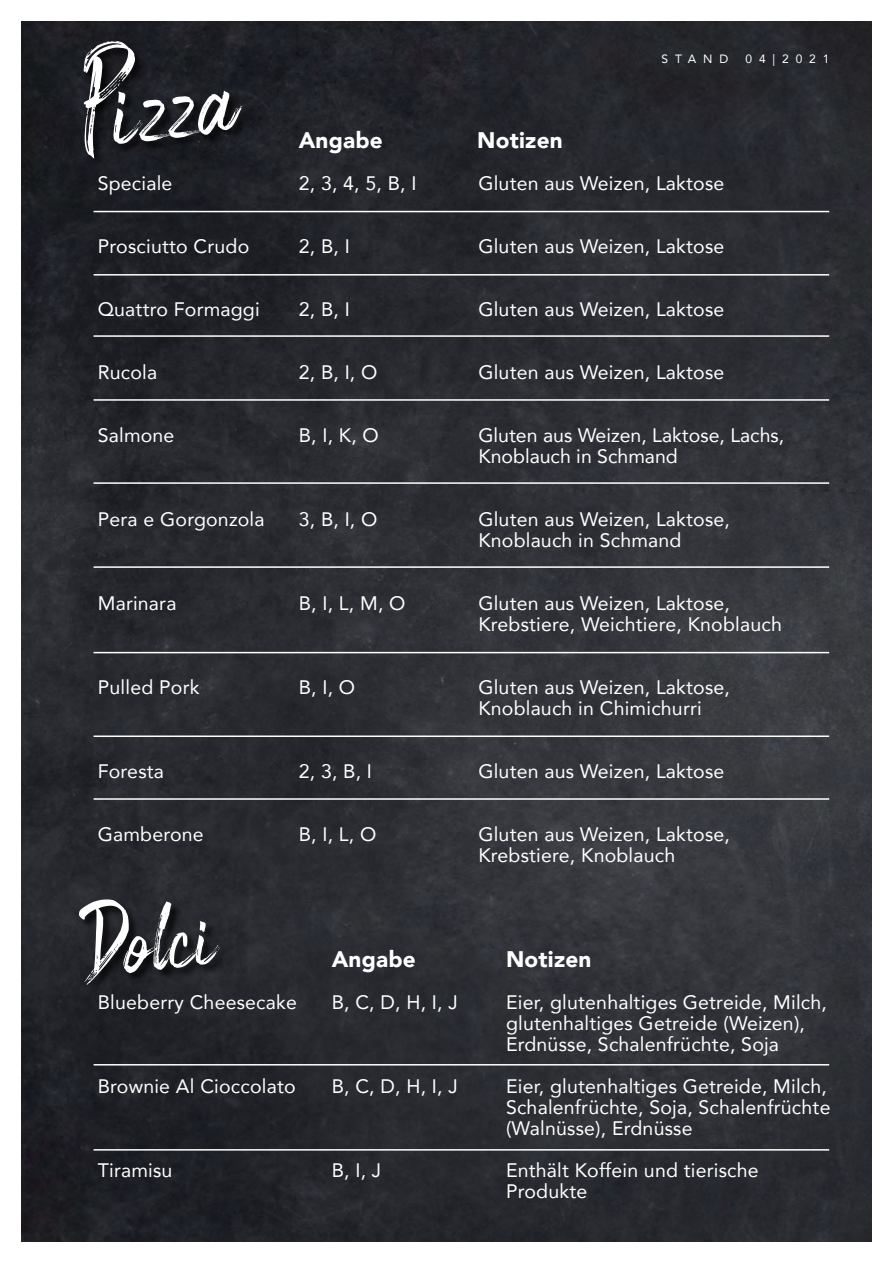
<style>
.page{position:relative;width:893px;height:1263px;background:#fff}
.page>*{position:absolute;margin:0;border:0;box-sizing:border-box;transform-origin:0 0}
.t1{font:90px "Black Vosten Personal Use";color:#fff}
.t2{font:75px "Black Vosten Personal Use";color:#fff}
.t3{font:900 22.5px "Avenir";letter-spacing:.01em;color:#fff}
.t4{font:19.5px/21px "Avenir";letter-spacing:.01em;color:#fff}
.t5{font:12px "Avenir";letter-spacing:.575em;color:#fff}
</style>
<div class="page">
<img style="left:21px;top:21px;width:851px;height:1221px">
<div style="left:84px;top:41px;width:169px;height:127px;background:#000;opacity:.75"></div>
<hr style="left:94px;top:211px;width:735px;height:1px;background:#fff">
<hr style="left:94px;top:274px;width:735px;height:2px;background:#fff">
<hr style="left:94px;top:335px;width:735px;height:2px;background:#fff">
<hr style="left:94px;top:399px;width:735px;height:2px;background:#fff">
<hr style="left:94px;top:798px;width:735px;height:2px;background:#fff">
<hr style="left:94px;top:482px;width:735px;height:2px;background:#fff">
<hr style="left:94px;top:566px;width:735px;height:2px;background:#fff">
<hr style="left:94px;top:652px;width:735px;height:1px;background:#fff">
<hr style="left:94px;top:735px;width:735px;height:2px;background:#fff">
<div style="left:79px;top:900px;width:151px;height:94px;background:#000;opacity:.75"></div>
<hr style="left:94px;top:1064px;width:735px;height:1px;background:#fff">
<hr style="left:94px;top:1149px;width:735px;height:1px;background:#fff">
<h1 class="t1" style="left:77px;top:65px;width:149px;rotate:-7deg">Pizza</h1>
<p class="t4" style="left:98px;top:172px;width:76px">Speciale</p>
<p class="t5" style="left:662px;top:49px;width:68px">STAND</p>
<p class="t5" style="left:745px;top:49px;width:86px">04|2021</p>
<p class="t3" style="left:299px;top:121px;width:86px">Angabe</p>
<p class="t3" style="left:477px;top:121px;width:87px">Notizen</p>
<p class="t4" style="left:478px;top:172px;width:248px">Gluten aus Weizen, Laktose</p>
<p class="t4" style="left:299px;top:172px;width:119px">2, 3, 4, 5, B, I</p>
<p class="t4" style="left:98px;top:235px;width:153px">Prosciutto Crudo</p>
<p class="t4" style="left:299px;top:235px;width:53px">2, B, I</p>
<p class="t4" style="left:478px;top:235px;width:248px">Gluten aus Weizen, Laktose</p>
<p class="t4" style="left:98px;top:298px;width:163px">Quattro Formaggi</p>
<p class="t4" style="left:299px;top:298px;width:53px">2, B, I</p>
<p class="t4" style="left:478px;top:298px;width:248px">Gluten aus Weizen, Laktose</p>
<p class="t4" style="left:98px;top:361px;width:61px">Rucola</p>
<p class="t4" style="left:299px;top:361px;width:80px">2, B, I, O</p>
<p class="t4" style="left:478px;top:361px;width:248px">Gluten aus Weizen, Laktose</p>
<p class="t4" style="left:98px;top:424px;width:78px">Salmone</p>
<p class="t4" style="left:299px;top:424px;width:82px">B, I, K, O</p>
<p class="t4" style="left:478px;top:424px;width:307px">Gluten aus Weizen, Laktose, Lachs,<br>Knoblauch in Schmand</p>
<p class="t4" style="left:98px;top:508px;width:168px">Pera e Gorgonzola</p>
<p class="t4" style="left:299px;top:508px;width:80px">3, B, I, O</p>
<p class="t4" style="left:478px;top:508px;width:253px">Gluten aus Weizen, Laktose,<br>Knoblauch in Schmand</p>
<p class="t4" style="left:98px;top:592px;width:80px">Marinara</p>
<p class="t4" style="left:299px;top:592px;width:108px">B, I, L, M, O</p>
<p class="t4" style="left:478px;top:592px;width:305px">Gluten aus Weizen, Laktose,<br>Krebstiere, Weichtiere, Knoblauch</p>
<p class="t4" style="left:98px;top:676px;width:103px">Pulled Pork</p>
<p class="t4" style="left:299px;top:676px;width:58px">B, I, O</p>
<p class="t4" style="left:478px;top:676px;width:253px">Gluten aus Weizen, Laktose,<br>Knoblauch in Chimichurri</p>
<p class="t4" style="left:98px;top:760px;width:68px">Foresta</p>
<p class="t4" style="left:299px;top:760px;width:75px">2, 3, B, I</p>
<p class="t4" style="left:478px;top:760px;width:248px">Gluten aus Weizen, Laktose</p>
<p class="t4" style="left:98px;top:823px;width:108px">Gamberone</p>
<p class="t4" style="left:299px;top:823px;width:79px">B, I, L, O</p>
<p class="t4" style="left:478px;top:823px;width:253px">Gluten aus Weizen, Laktose,<br>Krebstiere, Knoblauch</p>
<h2 class="t2" style="left:81px;top:909px;width:127px;rotate:-7deg">Dolci</h2>
<p class="t3" style="left:332px;top:940px;width:86px">Angabe</p>
<p class="t3" style="left:506px;top:940px;width:87px">Notizen</p>
<p class="t4" style="left:98px;top:991px;width:201px">Blueberry Cheesecake</p>
<p class="t4" style="left:332px;top:991px;width:128px">B, C, D, H, I, J</p>
<p class="t4" style="left:98px;top:1075px;width:199px">Brownie Al Cioccolato</p>
<p class="t4" style="left:332px;top:1075px;width:128px">B, C, D, H, I, J</p>
<p class="t4" style="left:98px;top:1159px;width:76px">Tiramisu</p>
<p class="t4" style="left:332px;top:1159px;width:51px">B, I, J</p>
<p class="t4" style="left:506px;top:991px;width:322px">Eier, glutenhaltiges Getreide, Milch, glutenhaltiges Getreide (Weizen),<br>Erdnüsse, Schalenfrüchte, Soja</p>
<p class="t4" style="left:506px;top:1075px;width:326px">Eier, glutenhaltiges Getreide, Milch,<br>Schalenfrüchte, Soja, Schalenfrüchte (Walnüsse), Erdnüsse</p>
<p class="t4" style="left:506px;top:1159px;width:254px">Enthält Koffein und tierische<br>Produkte</p>
</div>
